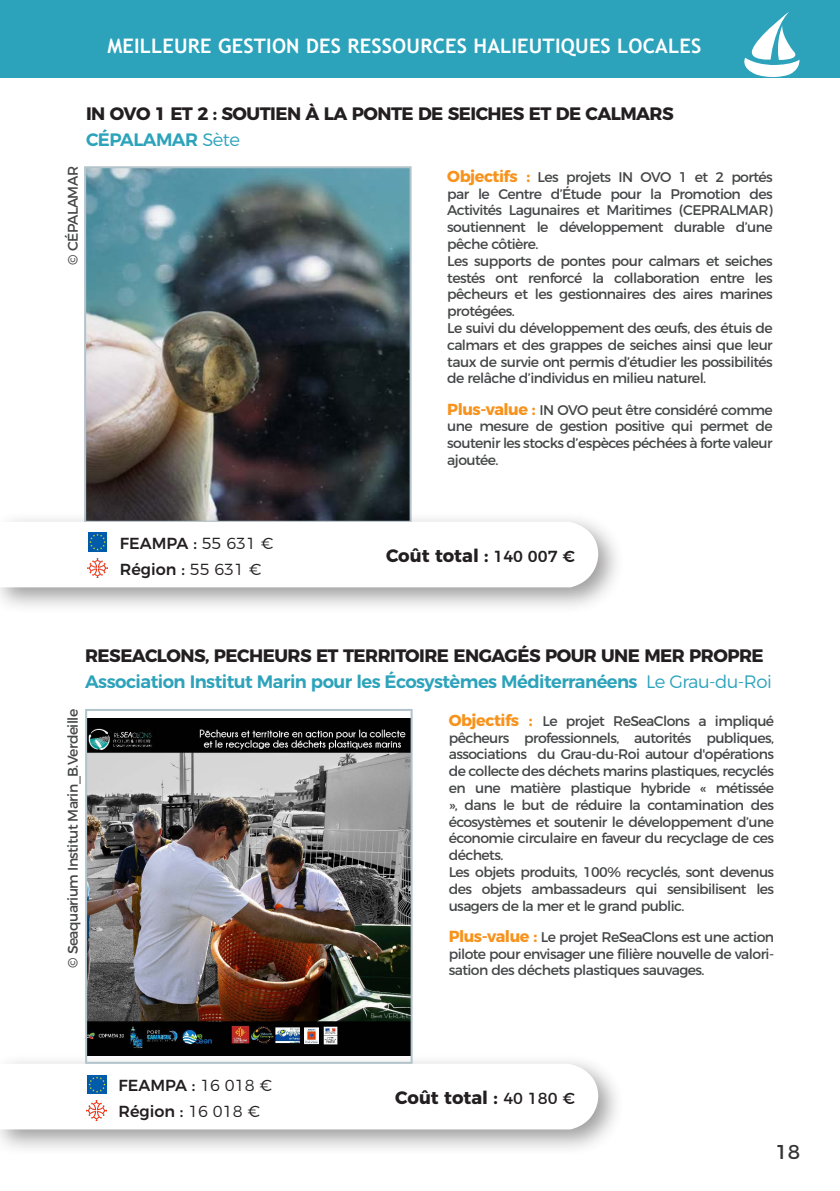
<style>
.page{position:relative;width:840px;height:1191px;background:#fff}
.page>*{position:absolute;margin:0;border:0;box-sizing:border-box;transform-origin:0 0}
.t1{font:700 20px "Trebuchet MS";letter-spacing:.01em;color:#fff}
.t2{font:20px "Montserrat Alternates";color:#363536}
.t3{font:700 18px "Montserrat";letter-spacing:-.03em;color:#231f20}
.t4{font:600 18px "Montserrat";letter-spacing:-.03em;color:#2da3bb}
.t5{font:700 18px "Montserrat";color:#231f20}
.t6{font:500 16px "Montserrat";color:#231f20}
.t7{font:14px/16.8px "Montserrat";letter-spacing:-.04em;color:#454647;text-align:justify}
.s1{font-weight:300}
.s2{font-weight:700;font-size:16px;color:#f7931d}
.s3{font-weight:500;font-size:16px}
.s4{font-weight:400;font-size:16px}
</style>
<div class="page">
<hr style="left:0;top:589px;width:1px;height:94px;background:#2da3bb">
<div style="left:0;top:0;width:839px;height:77px;background:#2da3bb"></div>
<svg style="left:739px;top:12px;width:64px;height:66px"></svg>
<img style="left:87px;top:169px;width:321px;height:341px">
<div style="left:84px;top:166px;width:327px;height:357px;border:2px solid #b2c3cc"></div>
<div style="left:0;top:1052px;width:624px;height:104px;background:#231f20;opacity:.45"></div>
<svg style="left:0;top:1063px;width:598px;height:66px"></svg>
<div style="left:0;top:510px;width:624px;height:104px;background:#231f20;opacity:.45"></div>
<svg style="left:0;top:522px;width:598px;height:65px"></svg>
<img style="left:88px;top:719px;width:321px;height:336px">
<div style="left:85px;top:709px;width:327px;height:354px;border:2px solid #b2c3cc"></div>
<img style="left:87px;top:558px;width:20px;height:20px">
<img style="left:88px;top:532px;width:19px;height:19px">
<img style="left:87px;top:1100px;width:20px;height:20px">
<img style="left:87px;top:1075px;width:19px;height:18px">
<p class="t1" style="left:107px;top:34px;width:595px">MEILLEURE GESTION DES RESSOURCES HALIEUTIQUES LOCALES</p>
<p class="t7" style="left:63px;top:265px;width:100px;rotate:-90deg">© CÉPALAMAR</p>
<p class="t3" style="left:86px;top:99px;width:589px">IN OVO 1 ET 2 : SOUTIEN À LA PONTE DE SEICHES ET DE CALMARS</p>
<p class="t4" style="left:86px;top:125px;width:155px">CÉPALAMAR <span class="s1">Sète</span></p>
<p class="t7" style="left:447px;top:167px;width:327px"><span class="s2">Objectifs :</span> Les projets IN OVO 1 et 2 portés par le Centre d’Étude pour la Promotion des Activités Lagunaires et Maritimes (CEPRALMAR) soutiennent le développement durable d’une pêche côtière.</p>
<p class="t7" style="left:447px;top:251px;width:327px">Les supports de pontes pour calmars et seiches testés ont renforcé la collaboration entre les pêcheurs et les gestionnaires des aires marines protégées.</p>
<p class="t7" style="left:447px;top:318px;width:327px">Le suivi du développement des œufs, des étuis de calmars et des grappes de seiches ainsi que leur taux de survie ont permis d’étudier les possibilités de relâche d’individus en milieu naturel.</p>
<p class="t7" style="left:447px;top:400px;width:327px"><span class="s2">Plus-value :</span> IN OVO peut être considéré comme une mesure de gestion positive qui permet de soutenir les stocks d’espèces péchées à forte valeur ajoutée.</p>
<p class="t6" style="left:120px;top:530px;width:155px">FEAMPA : <span class="s1">55 631 €</span></p>
<p class="t6" style="left:120px;top:556px;width:143px">Région : <span class="s1">55 631 €</span></p>
<p class="t5" style="left:386px;top:541px;width:190px">Coût total : <span class="s3">140 007 €</span></p>
<p class="t3" style="left:85px;top:641px;width:679px">RESEACLONS, PECHEURS ET TERRITOIRE ENGAGÉS POUR UNE MER PROPRE</p>
<p class="t4" style="left:85px;top:667px;width:687px">Association Institut Marin pour les Écosystèmes Méditerranéens <span class="s1">Le Grau-du-Roi</span></p>
<p class="t7" style="left:63px;top:968px;width:261px;rotate:-90deg">© Seaquarium Institut Marin_B.Verdeille</p>
<p class="t6" style="left:118px;top:1072px;width:155px">FEAMPA : <span class="s1">16 018 €</span></p>
<p class="t6" style="left:118px;top:1098px;width:143px">Région : <span class="s1">16 018 €</span></p>
<p class="t7" style="left:448px;top:711px;width:327px"><span class="s2">Objectifs :</span> Le projet ReSeaClons a impliqué pêcheurs professionnels, autorités publiques, associations du Grau-du-Roi autour d'opérations de collecte des déchets marins plastiques, recyclés en une matière plastique hybride « métissée », dans le but de réduire la contamination des écosystèmes et soutenir le développement d’une économie circulaire en faveur du recyclage de ces déchets.</p>
<p class="t7" style="left:448px;top:862px;width:327px">Les objets produits, 100% recyclés, sont devenus des objets ambassadeurs qui sensibilisent les usagers de la mer et le grand public.</p>
<p class="t7" style="left:448px;top:927px;width:327px"><span class="s2">Plus-value :</span> Le projet ReSeaClons est une action pilote pour envisager une filière nouvelle de valori&shy;sation des déchets plastiques sauvages.</p>
<p class="t5" style="left:395px;top:1082px;width:181px">Coût total : <span class="s4">40 180 €</span></p>
<p class="t2" style="left:775px;top:1136px;width:26px">18</p>
</div>
